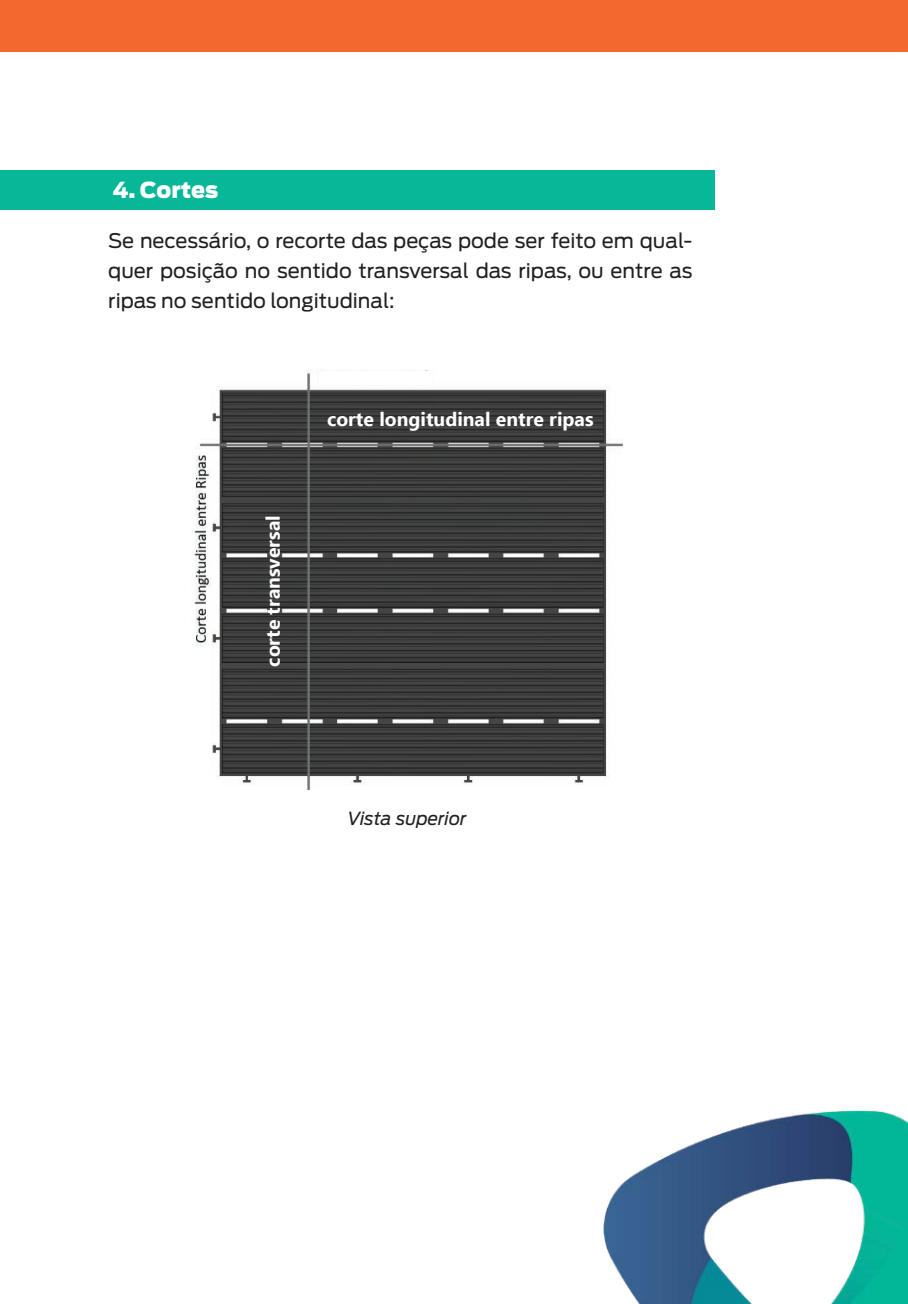
<style>
.page{position:relative;width:908px;height:1304px;background:#fff}
.page>*{position:absolute;margin:0;border:0;box-sizing:border-box;transform-origin:0 0}
.t1{font:900 22px "Antenna";color:#fff}
.t2{font:20px/30px "Antenna";color:#231f20;text-align:justify}
.t3{font:700 19.4px "Ebrima";color:#fff}
.t4{font:italic 18px "Antenna";color:#231f20}
</style>
<div class="page">
<div style="left:0;top:0;width:907px;height:51px;background:#f2682f"></div>
<div style="left:0;top:170px;width:714px;height:40px;background:#06b798"></div>
<img style="left:194px;top:370px;width:428px;height:419px">
<div style="left:319px;top:371px;width:112px;height:14px;background:#fff"></div>
<img style="left:603px;top:1110px;width:304px;height:194px">
<p class="t1" style="left:113px;top:176px;width:107px">4. Cortes</p>
<p class="t2" style="left:108px;top:225px;width:585px">Se necessário, o recorte das peças pode ser feito em qual&shy;quer posição no sentido transversal das ripas, ou entre as ripas no sentido longitudinal:</p>
<p class="t3" style="left:257px;top:667px;width:153px;rotate:-90deg">corte transversal</p>
<p class="t3" style="left:327px;top:404px;width:268px">corte longitudinal entre ripas</p>
<p class="t4" style="left:347px;top:808px;width:120px">Vista superior</p>
</div>
